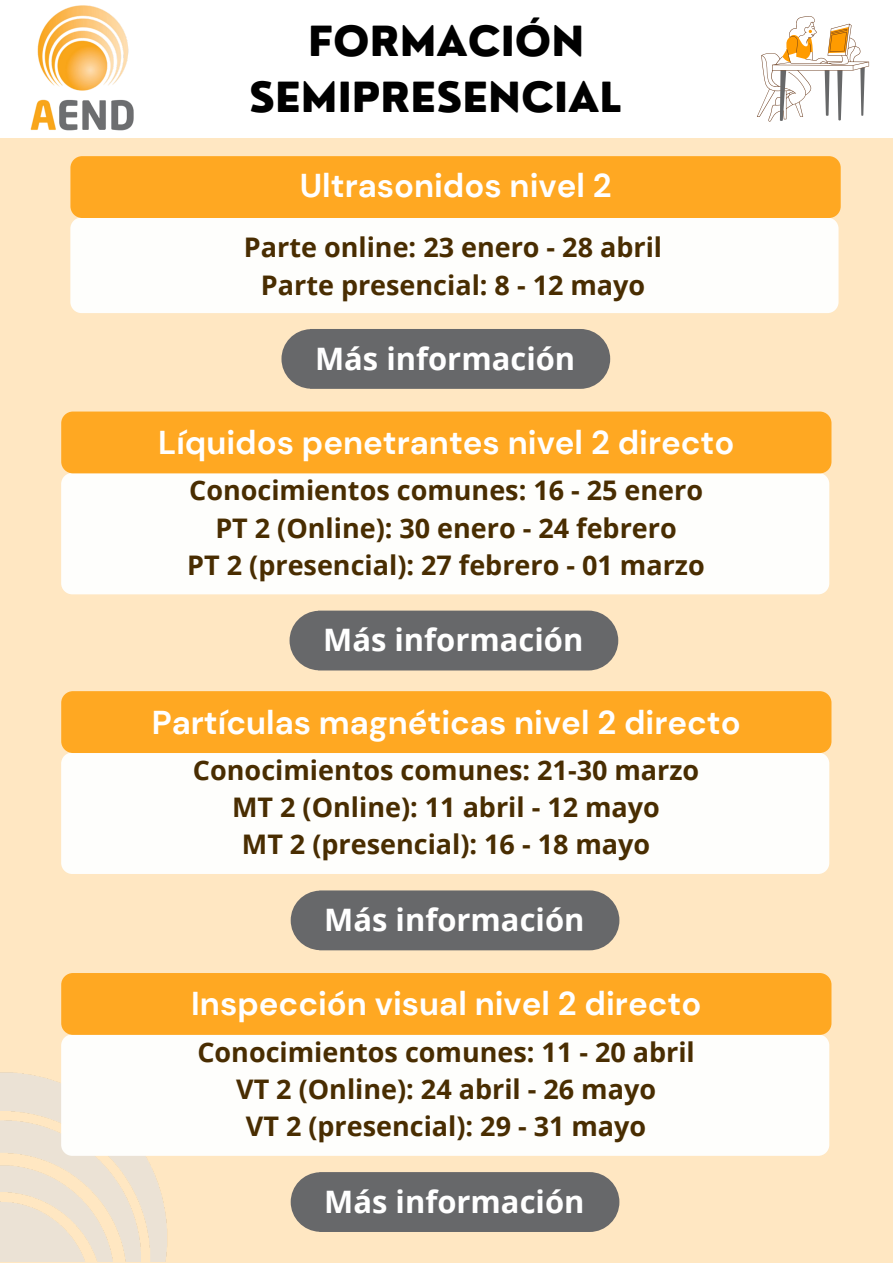
<style>
.page{position:relative;width:893px;height:1264px;background:#fff}
.page>*{position:absolute;margin:0;border:0;box-sizing:border-box;transform-origin:0 0}
.t1{font:800 40.5px/56.2px "Nourd";color:#000;text-align:center}
.t2{font:700 33px "DM Sans";color:#fff}
.t3{font:700 30.9px "Open Sans";color:#fff}
.t4{font:700 27px/37px "Open Sans";color:#492d01;text-align:center}
.s1{color:#fff}
</style>
<div class="page">
<div style="left:0;top:0;width:892px;height:1262px;background:#ffe7c2"></div>
<div style="left:0;top:0;width:892px;height:138px;background:#fff"></div>
<img style="left:0;top:1072px;width:191px;height:189px">
<div style="left:70px;top:217px;width:768px;height:96px;background:#fefefc;border-radius:11px"></div>
<div style="left:70px;top:156px;width:770px;height:62px;background:#ffa822;border-radius:12px"></div>
<svg style="left:757px;top:16px;width:112px;height:106px"></svg>
<div style="left:61px;top:473px;width:768px;height:121px;background:#fefefc;border-radius:11px"></div>
<div style="left:61px;top:411px;width:770px;height:62px;background:#ffa822;border-radius:12px"></div>
<div style="left:61px;top:752px;width:768px;height:122px;background:#fefefc;border-radius:11px"></div>
<div style="left:61px;top:691px;width:770px;height:62px;background:#ffa822;border-radius:12px"></div>
<div style="left:61px;top:1034px;width:768px;height:121px;background:#fefefc;border-radius:11px"></div>
<div style="left:61px;top:973px;width:770px;height:61px;background:#ffa822;border-radius:12px"></div>
<div style="left:281px;top:329px;width:329px;height:60px;background:#67686a;border-radius:30px"></div>
<div style="left:291px;top:1172px;width:328px;height:59px;background:#67686a;border-radius:30px"></div>
<div style="left:291px;top:890px;width:328px;height:60px;background:#67686a;border-radius:30px"></div>
<div style="left:289px;top:610px;width:329px;height:60px;background:#67686a;border-radius:30px"></div>
<img style="left:31px;top:6px;width:103px;height:124px">
<h1 class="t1" style="left:249px;top:12px;width:396px">FORMACIÓN<br>SEMIPRESENCIAL<span class="s1">L</span></h1>
<p class="t2" style="left:300px;top:164px;width:313px">Ultrasonidos nivel 2</p>
<p class="t4" style="left:244px;top:228px;width:419px">Parte online: 23 enero - 28 abril<br>Parte presencial: 8 - 12 mayo</p>
<p class="t3" style="left:315px;top:336px;width:262px">Más información</p>
<p class="t2" style="left:158px;top:421px;width:577px">Líquidos penetrantes nivel 2 directo</p>
<p class="t4" style="left:187px;top:471px;width:519px">Conocimientos comunes: 16 - 25 enero<br>PT 2 (Online): 30 enero - 24 febrero<br>PT 2 (presencial): 27 febrero - 01 marzo</p>
<p class="t3" style="left:323px;top:618px;width:262px">Más información</p>
<p class="t2" style="left:152px;top:701px;width:590px">Partículas magnéticas nivel 2 directo</p>
<p class="t4" style="left:193px;top:751px;width:508px">Conocimientos comunes: 21-30 marzo<br>MT 2 (Online): 11 abril - 12 mayo<br>MT 2 (presencial): 16 - 18 mayo</p>
<p class="t3" style="left:324px;top:898px;width:262px">Más información</p>
<p class="t2" style="left:191px;top:982px;width:511px">Inspección visual nivel 2 directo</p>
<p class="t4" style="left:197px;top:1032px;width:499px">Conocimientos comunes: 11 - 20 abril<br>VT 2 (Online): 24 abril - 26 mayo<br>VT 2 (presencial): 29 - 31 mayo</p>
<p class="t3" style="left:324px;top:1179px;width:262px">Más información</p>
</div>
